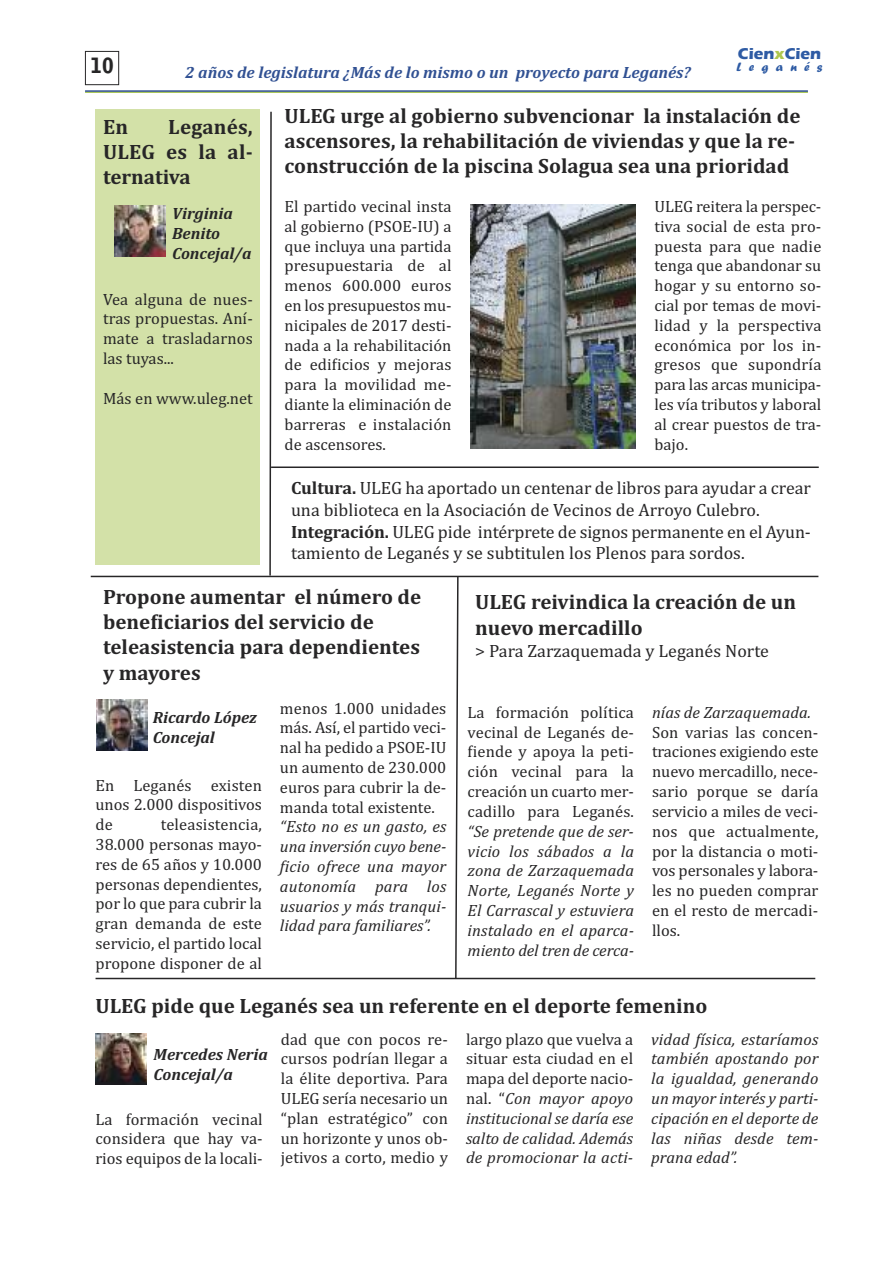
<style>
.page{position:relative;width:893px;height:1263px;background:#fff}
.page>*{position:absolute;margin:0;border:0;box-sizing:border-box;transform-origin:0 0}
.t1{font:700 21px/25.2px "Cambria";color:#272627}
.t2{font:900 21px "Bell Gothic Std";color:#272627}
.t3{font:18px/21.6px "Cambria";color:#272627}
.t4{font:16.5px/19.8px "Cambria";color:#272627;text-align:justify}
.t5{font:italic 16.5px/19.8px "Cambria";color:#272627;text-align:justify}
.t6{font:italic 700 16.5px/19.8px "Cambria";color:#272627}
.t7{font:italic 700 16.5px "Cambria";color:#315193}
.t8{font:700 16.2px "Eras ITC";color:#2e5ba4}
.t9{font:12.6px "Forte";letter-spacing:.585em;color:#2e5ba4}
.s1{color:#aec750}
.s2{font-weight:700}
.s3{font-style:normal}
</style>
<div class="page">
<svg style="left:269px;top:111px;width:4px;height:465px"></svg>
<div style="left:96px;top:110px;width:164px;height:455px;background:#d3e1a8"></div>
<hr style="left:91px;top:576px;width:727px;height:1px;background:#272627">
<img style="left:471px;top:204px;width:164px;height:244px">
<svg style="left:454px;top:575px;width:5px;height:405px"></svg>
<hr style="left:96px;top:978px;width:719px;height:1px;background:#272627">
<hr style="left:85px;top:91px;width:723px;height:2px;background:#a7c451">
<hr style="left:85px;top:90px;width:723px;height:2px;background:#315193">
<div style="left:85px;top:51px;width:34px;height:34px;border:1px solid #272627"></div>
<hr style="left:271px;top:466px;width:548px;height:2px;background:#272627">
<img style="left:96px;top:699px;width:51px;height:51px">
<img style="left:115px;top:206px;width:51px;height:51px">
<img style="left:96px;top:1033px;width:51px;height:51px">
<p class="t2" style="left:90px;top:58px;width:25px">10</p>
<p class="t7" style="left:185px;top:62px;width:507px">2 años de legislatura ¿Más de lo mismo o un proyecto para Leganés?</p>
<p class="t8" style="left:738px;top:44px;width:85px">Cien<span class="s1">x</span>Cien</p>
<p class="t9" style="left:737px;top:59px;width:87px">Leganés</p>
<p class="t1" style="left:103px;top:114px;width:151px;text-align:justify;text-indent:65px">Leganés, ULEG es la al&shy;ternativa</p>
<p class="t1" style="left:103px;top:114px;width:27px">En</p>
<p class="t6" style="left:172px;top:204px;width:81px">Virginia<br>Benito<br>Concejal/a</p>
<p class="t4" style="left:103px;top:289px;width:151px">Vea alguna de nues&shy;tras propuestas. Aní&shy;mate a trasladarnos las tuyas...</p>
<p class="t4" style="left:103px;top:388px;width:151px">Más en www.uleg.net</p>
<p class="t1" style="left:285px;top:103px;width:518px">ULEG urge al gobierno subvencionar la instalación de ascensores, la rehabilitación de viviendas y que la re&shy;construcción de la piscina Solagua sea una prioridad</p>
<p class="t4" style="left:285px;top:196px;width:168px">El partido vecinal insta al gobierno (PSOE-IU) a que incluya una partida presupuestaria de al menos 600.000 euros en los presupuestos mu&shy;nicipales de 2017 desti&shy;nada a la rehabilitación de edificios y mejoras para la movilidad me&shy;diante la eliminación de barreras e instalación de ascensores.</p>
<p class="t4" style="left:654px;top:196px;width:168px">ULEG reitera la perspec&shy;tiva social de esta pro&shy;puesta para que nadie tenga que abandonar su hogar y su entorno so&shy;cial por temas de movi&shy;lidad y la perspectiva económica por los in&shy;gresos que supondría para las arcas municipa&shy;les vía tributos y laboral al crear puestos de tra&shy;bajo.</p>
<p class="t3" style="left:291px;top:477px;width:521px"><span class="s2">Cultura.</span> ULEG ha aportado un centenar de libros para ayudar a crear una biblioteca en la Asociación de Vecinos de Arroyo Culebro.<br><span class="s2">Integración.</span> ULEG pide intérprete de signos permanente en el Ayun&shy;tamiento de Leganés y se subtitulen los Plenos para sordos.</p>
<p class="t1" style="left:103px;top:584px;width:320px">Propone aumentar el número de beneficiarios del servicio de teleasistencia para dependientes y mayores</p>
<p class="t6" style="left:153px;top:707px;width:106px">Ricardo López<br>Concejal</p>
<p class="t4" style="left:96px;top:775px;width:168px">En Leganés existen unos 2.000 dispositivos de</p>
<p class="t4" style="left:96px;top:815px;width:168px;text-indent:65px">teleasistencia, 38.000 personas mayo&shy;res de 65 años y 10.000 personas dependientes, por lo que para cubrir la gran demanda de este servicio, el partido local propone disponer de al</p>
<p class="t4" style="left:280px;top:698px;width:168px">menos 1.000 unidades más. Así, el partido veci&shy;nal ha pedido a PSOE-IU un aumento de 230.000 euros para cubrir la de&shy;manda total existente.</p>
<p class="t5" style="left:280px;top:817px;width:168px">“Esto no es un gasto, es una inversión cuyo bene&shy;ficio ofrece una mayor autonomía para los usuarios y más tranqui&shy;lidad para familiares”.</p>
<p class="t1" style="left:475px;top:589px;width:322px">ULEG reivindica la creación de un nuevo mercadillo</p>
<p class="t3" style="left:475px;top:640px;width:295px">&gt; Para Zarzaquemada y Leganés Norte</p>
<p class="t4" style="left:468px;top:702px;width:168px">La formación política vecinal de Leganés de&shy;fiende y apoya la peti&shy;ción vecinal para la creación un cuarto mer&shy;cadillo para Leganés.</p>
<p class="t5" style="left:468px;top:821px;width:168px">“Se pretende que de ser&shy;vicio los sábados a la zona de Zarzaquemada Norte, Leganés Norte y El Carrascal y estuviera instalado en el aparca&shy;miento del tren de cerca-</p>
<p class="t5" style="left:652px;top:702px;width:160px">nías de Zarzaquemada.</p>
<p class="t4" style="left:652px;top:722px;width:168px">Son varias las concen&shy;traciones exigiendo este nuevo mercadillo, nece&shy;sario porque se daría servicio a miles de veci&shy;nos que actualmente, por la distancia o moti&shy;vos personales y labora&shy;les no pueden comprar en el resto de mercadi&shy;llos.</p>
<p class="t1" style="left:96px;top:993px;width:613px">ULEG pide que Leganés sea un referente en el deporte femenino</p>
<p class="t6" style="left:154px;top:1044px;width:116px">Mercedes Neria<br>Concejal/a</p>
<p class="t4" style="left:96px;top:1109px;width:169px">La formación vecinal considera que hay va&shy;rios equipos de la locali-</p>
<p class="t4" style="left:281px;top:1029px;width:169px">dad que con pocos re&shy;cursos podrían llegar a la élite deportiva. Para ULEG sería necesario un “plan estratégico” con un horizonte y unos ob&shy;jetivos a corto, medio y</p>
<p class="t5" style="left:466px;top:1029px;width:169px"><span class="s3">largo plazo que vuelva a situar esta ciudad en el mapa del deporte nacio&shy;nal. “</span>Con mayor apoyo institucional se daría ese salto de calidad. Además de promocionar la acti-</p>
<p class="t5" style="left:651px;top:1029px;width:169px">vidad física, estaríamos también apostando por la igualdad, generando un mayor interés y parti&shy;cipación en el deporte de las niñas desde tem&shy;prana edad”.</p>
</div>
